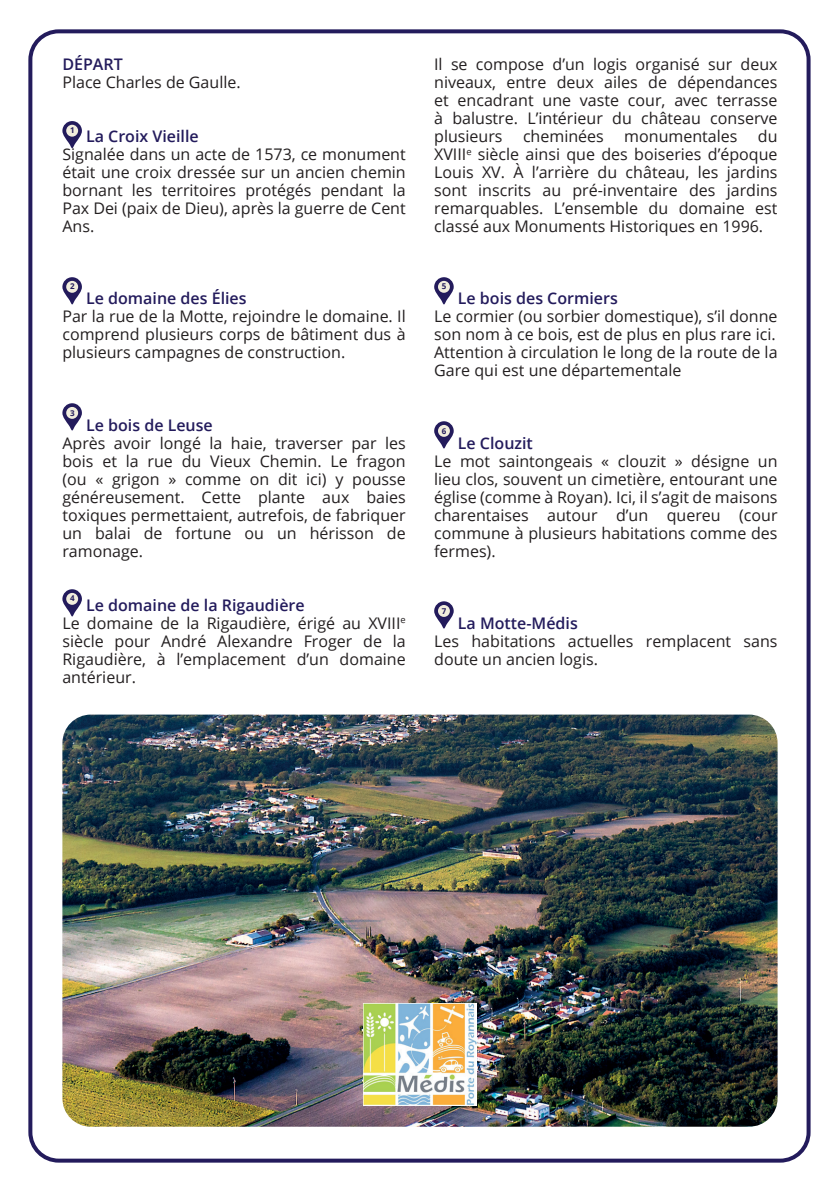
<style>
.page{position:relative;width:840px;height:1191px;background:#fff}
.page>*{position:absolute;margin:0;border:0;box-sizing:border-box;transform-origin:0 0}
.t1{font:16px/18px "Open Sans";color:#231f20;text-align:justify}
.t2{font:600 16px "Open Sans";color:#231b5c}
.t3{font:700 8px "Open Sans";color:#231b5c}
.s1{font-weight:600;color:#231b5c}
</style>
<div class="page">
<div style="left:28px;top:29px;width:782px;height:1133px;border:4px solid #231b5c;border-radius:28px"></div>
<svg style="left:62px;top:121px;width:20px;height:27px"></svg>
<svg style="left:62px;top:277px;width:20px;height:27px"></svg>
<svg style="left:62px;top:403px;width:20px;height:27px"></svg>
<svg style="left:62px;top:589px;width:20px;height:27px"></svg>
<svg style="left:434px;top:277px;width:19px;height:27px"></svg>
<svg style="left:434px;top:421px;width:19px;height:27px"></svg>
<svg style="left:434px;top:601px;width:19px;height:27px"></svg>
<img style="left:62px;top:714px;width:715px;height:412px">
<img style="left:363px;top:1003px;width:113px;height:102px">
<p class="t2" style="left:62px;top:54px;width:62px">DÉPART</p>
<p class="t1" style="left:62px;top:73px;width:180px">Place Charles de Gaulle.</p>
<p class="t3" style="left:70px;top:125px;width:6px">1</p>
<p class="t2" style="left:86px;top:126px;width:114px">La Croix Vieille</p>
<p class="t1" style="left:62px;top:145px;width:345px">Signalée dans un acte de 1573, ce monument était une croix dressée sur un ancien chemin bornant les territoires protégés pendant la Pax Dei (paix de Dieu), après la guerre de Cent Ans.</p>
<p class="t3" style="left:70px;top:281px;width:6px">2</p>
<p class="t2" style="left:86px;top:288px;width:162px">Le domaine des Élies</p>
<p class="t1" style="left:62px;top:307px;width:345px">Par la rue de la Motte, rejoindre le domaine. Il comprend plusieurs corps de bâtiment dus à plusieurs campagnes de construction.</p>
<p class="t3" style="left:70px;top:407px;width:6px">3</p>
<p class="t2" style="left:86px;top:414px;width:128px">Le bois de Leuse</p>
<p class="t1" style="left:62px;top:433px;width:345px">Après avoir longé la haie, traverser par les bois et la rue du Vieux Chemin. Le fragon (ou « grigon » comme on dit ici) y pousse généreusement. Cette plante aux baies toxiques permettaient, autrefois, de fabriquer un balai de fortune ou un hérisson de ramonage.</p>
<p class="t3" style="left:70px;top:593px;width:6px">4</p>
<p class="t1" style="left:62px;top:595px;width:345px;text-align:left;text-indent:24px"><span class="s1">Le domaine de la Rigaudière<br></span>Le domaine de la Rigaudière, érigé au XVIII<sup>e </sup>siècle pour André Alexandre Froger de la Rigaudière, à l’emplacement d’un domaine antérieur.</p>
<p class="t1" style="left:434px;top:55px;width:345px">Il se compose d’un logis organisé sur deux niveaux, entre deux ailes de dépendances et encadrant une vaste cour, avec terrasse à balustre. L’intérieur du château conserve plusieurs</p>
<p class="t1" style="left:522px;top:127px;width:82px">cheminées</p>
<p class="t1" style="left:624px;top:127px;width:115px">monumentales</p>
<p class="t1" style="left:434px;top:127px;width:345px;text-indent:323px">du XVIII<sup>e</sup> siècle ainsi que des boiseries d’époque Louis XV. À l’arrière du château, les jardins sont inscrits au pré-inventaire des jardins remarquables. L’ensemble du domaine est classé aux Monuments Historiques en 1996.</p>
<p class="t3" style="left:441px;top:281px;width:6px">5</p>
<p class="t2" style="left:457px;top:288px;width:161px">Le bois des Cormiers</p>
<p class="t1" style="left:434px;top:307px;width:345px">Le cormier (ou sorbier domestique), s’il donne son nom à ce bois, est de plus en plus rare ici.<br>Attention à circulation le long de la route de la Gare qui est une départementale</p>
<p class="t3" style="left:441px;top:425px;width:6px">6</p>
<p class="t2" style="left:457px;top:432px;width:76px">Le Clouzit</p>
<p class="t1" style="left:434px;top:451px;width:345px">Le mot saintongeais « clouzit » désigne un lieu clos, souvent un cimetière, entourant une église (comme à Royan). Ici, il s’agit de maisons charentaises autour d’un quereu (cour commune à plusieurs habitations comme des fermes).</p>
<p class="t3" style="left:441px;top:605px;width:6px">7</p>
<p class="t2" style="left:457px;top:612px;width:121px">La Motte-Médis</p>
<p class="t1" style="left:434px;top:631px;width:345px">Les habitations actuelles remplacent sans doute un ancien logis.</p>
</div>
